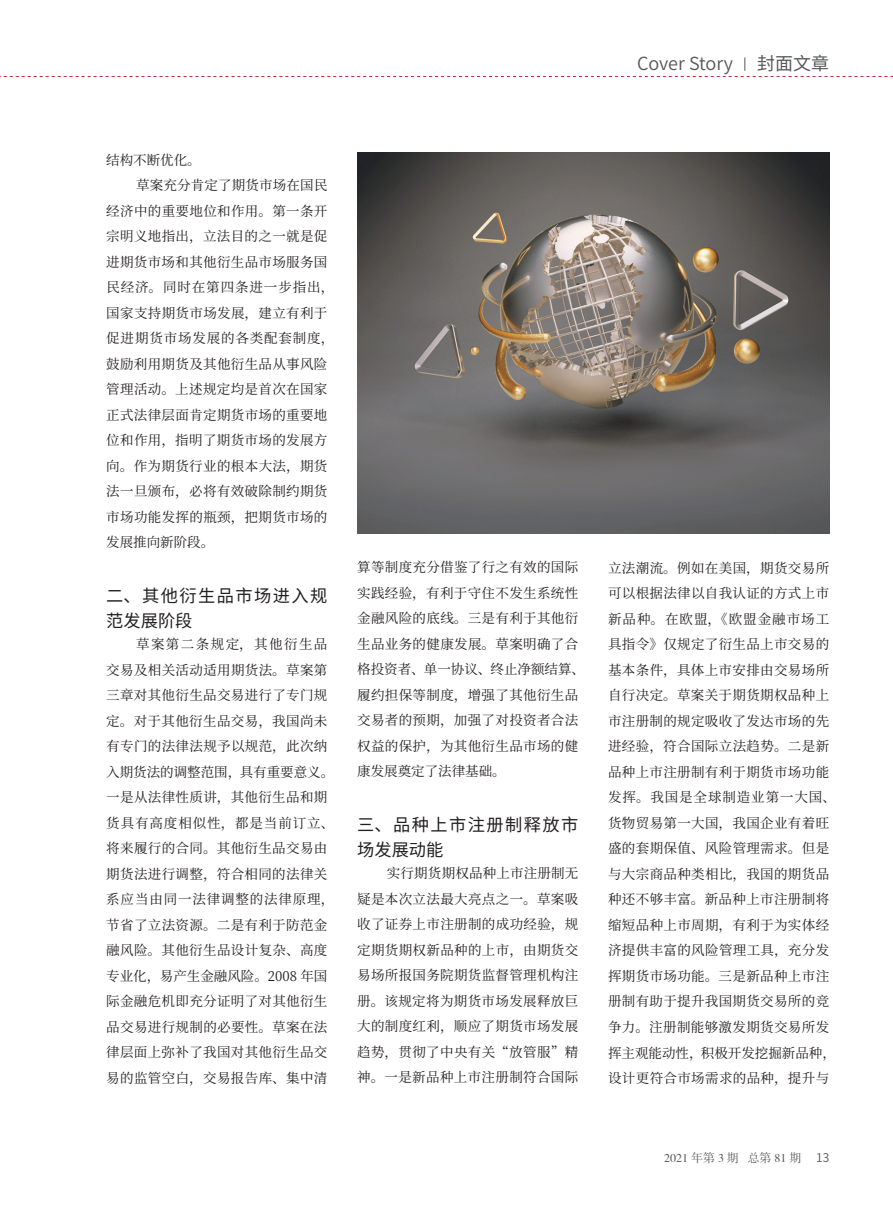
<style>
.page{position:relative;width:893px;height:1212px;background:#fff}
.page>*{position:absolute;margin:0;border:0;box-sizing:border-box;transform-origin:0 0}
.t1{font:18px "Source Han Sans CN";color:#57585a}
.t2{font:18px "Source Han Sans CN";color:#57585a}
.t3{font:17.25px/25.5px "Source Han Sans CN";letter-spacing:.08em;color:#231f20}
.t4{font:13.5px/25.5px "Source Han Serif CN";letter-spacing:.025em;color:#231f20}
.t5{font:13.5px "Source Han Serif CN";letter-spacing:.07em;color:#231f20}
.t6{font:13.5px "Source Han Serif CN";letter-spacing:.065em;color:#231f20}
.t7{font:13.5px "Source Han Serif CN";color:#231f20}
.t8{font:12px "FZSSK GBK1 0";color:#57585a}
.s1{font-family:"Source Han Sans CN"}
</style>
<div class="page">
<svg style="left:0;top:57px;width:893px;height:20px"></svg>
<img style="left:357px;top:153px;width:472px;height:381px">
<h1 class="t1" style="left:637px;top:54px;width:98px">Cover Story</h1>
<h1 class="t2" style="left:757px;top:54px;width:73px">封面文章</h1>
<p class="t4" style="left:106px;top:147px;width:96px">结构不断优化。</p>
<p class="t4" style="left:136px;top:173px;width:193px">草案充分肯定了期货市场在国民</p>
<p class="t4" style="left:106px;top:198px;width:223px">经济中的重要地位和作用。第一条开</p>
<p class="t4" style="left:106px;top:224px;width:223px">宗明义地指出，立法目的之一就是促</p>
<p class="t4" style="left:106px;top:249px;width:223px">进期货市场和其他衍生品市场服务国</p>
<p class="t5" style="left:106px;top:280px;width:229px">民经济。同时在第四条进一步指出，</p>
<p class="t4" style="left:106px;top:300px;width:223px">国家支持期货市场发展，建立有利于</p>
<p class="t6" style="left:106px;top:331px;width:229px">促进期货市场发展的各类配套制度，</p>
<p class="t4" style="left:106px;top:351px;width:223px">鼓励利用期货及其他衍生品从事风险</p>
<p class="t4" style="left:106px;top:377px;width:223px">管理活动。上述规定均是首次在国家</p>
<p class="t4" style="left:106px;top:402px;width:223px">正式法律层面肯定期货市场的重要地</p>
<p class="t4" style="left:106px;top:428px;width:223px">位和作用，指明了期货市场的发展方</p>
<p class="t4" style="left:106px;top:453px;width:223px">向。作为期货行业的根本大法，期货</p>
<p class="t4" style="left:106px;top:479px;width:223px">法一旦颁布，必将有效破除制约期货</p>
<p class="t4" style="left:106px;top:504px;width:223px">市场功能发挥的瓶颈，把期货市场的</p>
<p class="t7" style="left:106px;top:535px;width:109px">发展推向新阶段。</p>
<p class="t3" style="left:106px;top:583px;width:223px">二、其他衍生品市场进入规范发展阶段</p>
<p class="t4" style="left:106px;top:632px;width:229px;text-indent:30px">草案第二条规定，其他衍生品交易及相关活动适用期货法。草案第三章对其他衍生品交易进行了专门规定。对于其他衍生品交易，我国尚未有专门的法律法规予以规范，此次纳入期货法的调整范围，具有重要意义。一是从法律性质讲，其他衍生品和期货具有高度相似性，都是当前订立、将来履行的合同。其他衍生品交易由期货法进行调整，符合相同的法律关系应当由同一法律调整的法律原理，节省了立法资源。二是有利于防范金融风险。其他衍生品设计复杂、高度专业化，易产生金融风险。2008 年国际金融危机即充分证明了对其他衍生品交易进行规制的必要性。草案在法律层面上弥补了我国对其他衍生品交易的监管空白，交易报告库、集中清</p>
<p class="t4" style="left:357px;top:555px;width:229px">算等制度充分借鉴了行之有效的国际实践经验，有利于守住不发生系统性金融风险的底线。三是有利于其他衍生品业务的健康发展。草案明确了合格投资者、单一协议、终止净额结算、履约担保等制度，增强了其他衍生品交易者的预期，加强了对投资者合法权益的保护，为其他衍生品市场的健康发展奠定了法律基础。</p>
<p class="t3" style="left:357px;top:812px;width:223px">三、品种上市注册制释放市场发展动能</p>
<p class="t4" style="left:357px;top:861px;width:223px;text-align:justify;text-indent:30px">实行期货期权品种上市注册制无疑是本次立法最大亮点之一。草案吸收了证券上市注册制的成功经验，规定期货期权新品种的上市，由期货交易场所报国务院期货监督管理机构注册。该规定将为期货市场发展释放巨大的制度红利，顺应了期货市场发展趋势，贯彻了中央有关“放管服”精神。一是新品种上市注册制符合国际</p>
<p class="t4" style="left:608px;top:555px;width:229px">立法潮流。例如在美国，期货交易所可以根据法律以自我认证的方式上市新品种。在欧盟，《欧盟金融市场工具指令》仅规定了衍生品上市交易的基本条件，具体上市安排由交易场所自行决定。草案关于期货期权品种上市注册制的规定吸收了发达市场的先进经验，符合国际立法趋势。二是新品种上市注册制有利于期货市场功能发挥。我国是全球制造业第一大国、货物贸易第一大国，我国企业有着旺盛的套期保值、风险管理需求。但是与大宗商品种类相比，我国的期货品种还不够丰富。新品种上市注册制将缩短品种上市周期，有利于为实体经济提供丰富的风险管理工具，充分发挥期货市场功能。三是新品种上市注册制有助于提升我国期货交易所的竞争力。注册制能够激发期货交易所发挥主观能动性，积极开发挖掘新品种，设计更符合市场需求的品种，提升与</p>
<p class="t8" style="left:664px;top:1151px;width:167px">2021 年第 3 期 总第 81 期 <span class="s1">13</span></p>
</div>
